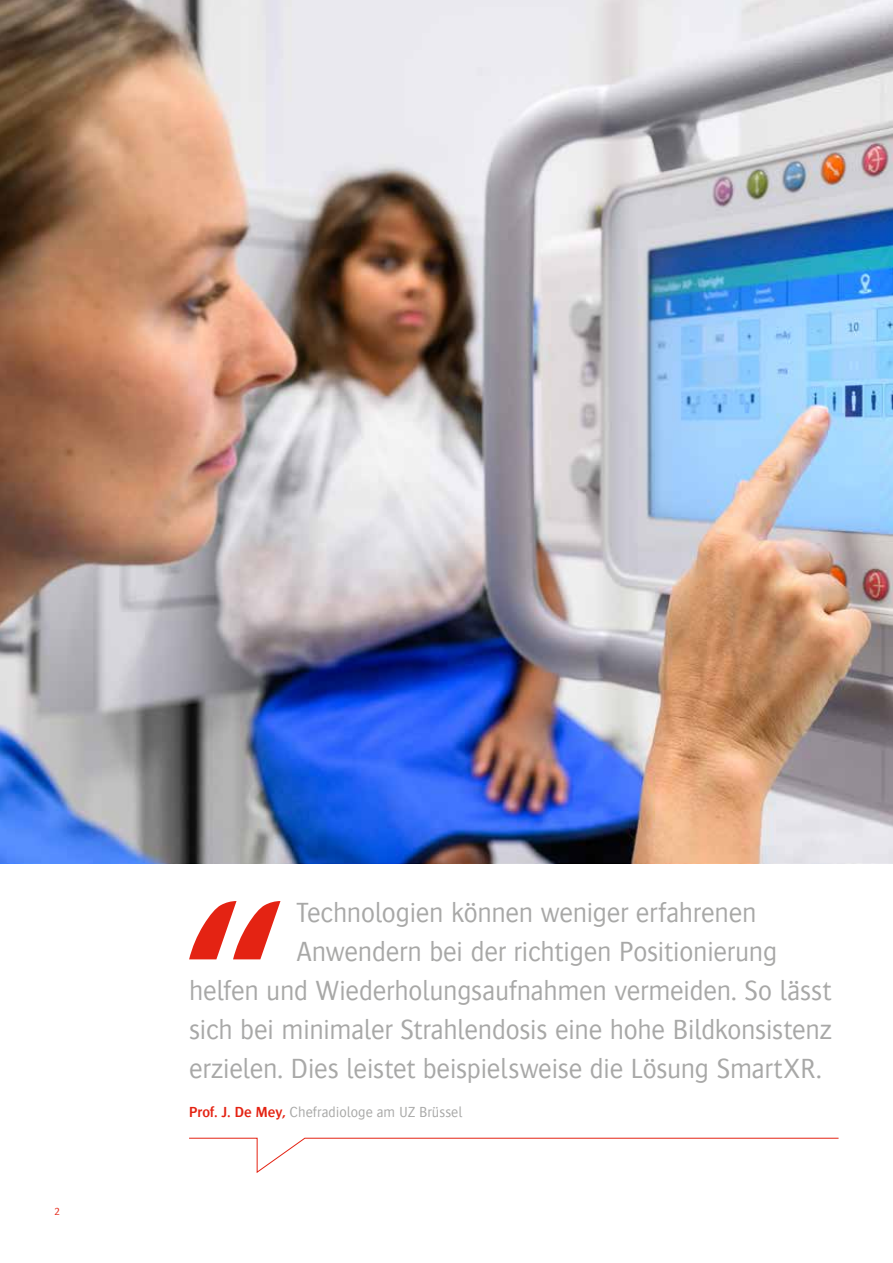
<style>
.page{position:relative;width:893px;height:1263px;background:#fff}
.page>*{position:absolute;margin:0;border:0;box-sizing:border-box;transform-origin:0 0}
.t1{font:300 310.35px "Bosis For Agfa";color:#e42313}
.t2{font:300 28.5px "Bosis For Agfa";letter-spacing:-.01em;color:#a8a8a7}
.t3{font:300 15px "Bosis For Agfa";color:#a8a8a7}
.t4{font:300 10.5px "Bosis For Agfa";color:#e42313}
.s1{font-weight:600;color:#e42313}
</style>
<div class="page">
<img style="left:0;top:0;width:893px;height:863px">
<svg style="left:189px;top:1137px;width:650px;height:36px"></svg>
<p class="t4" style="left:54px;top:1206px;width:7px">2</p>
<h1 class="t1" style="left:171px;top:855px;width:127px">“</h1>
<p class="t2" style="left:296px;top:897px;width:462px">Technologien können weniger erfahrenen</p>
<p class="t2" style="left:296px;top:936px;width:482px">Anwendern bei der richtigen Positionierung</p>
<p class="t2" style="left:189px;top:975px;width:644px">helfen und Wiederholungsaufnahmen vermeiden. So lässt</p>
<p class="t2" style="left:189px;top:1014px;width:644px">sich bei minimaler Strahlendosis eine hohe Bildkonsistenz</p>
<p class="t2" style="left:189px;top:1053px;width:634px">erzielen. Dies leistet beispielsweise die Lösung SmartXR.</p>
<p class="t3" style="left:189px;top:1104px;width:275px"><span class="s1">Prof. J. De Mey,</span> Chefradiologe am UZ Brüssel</p>
</div>
